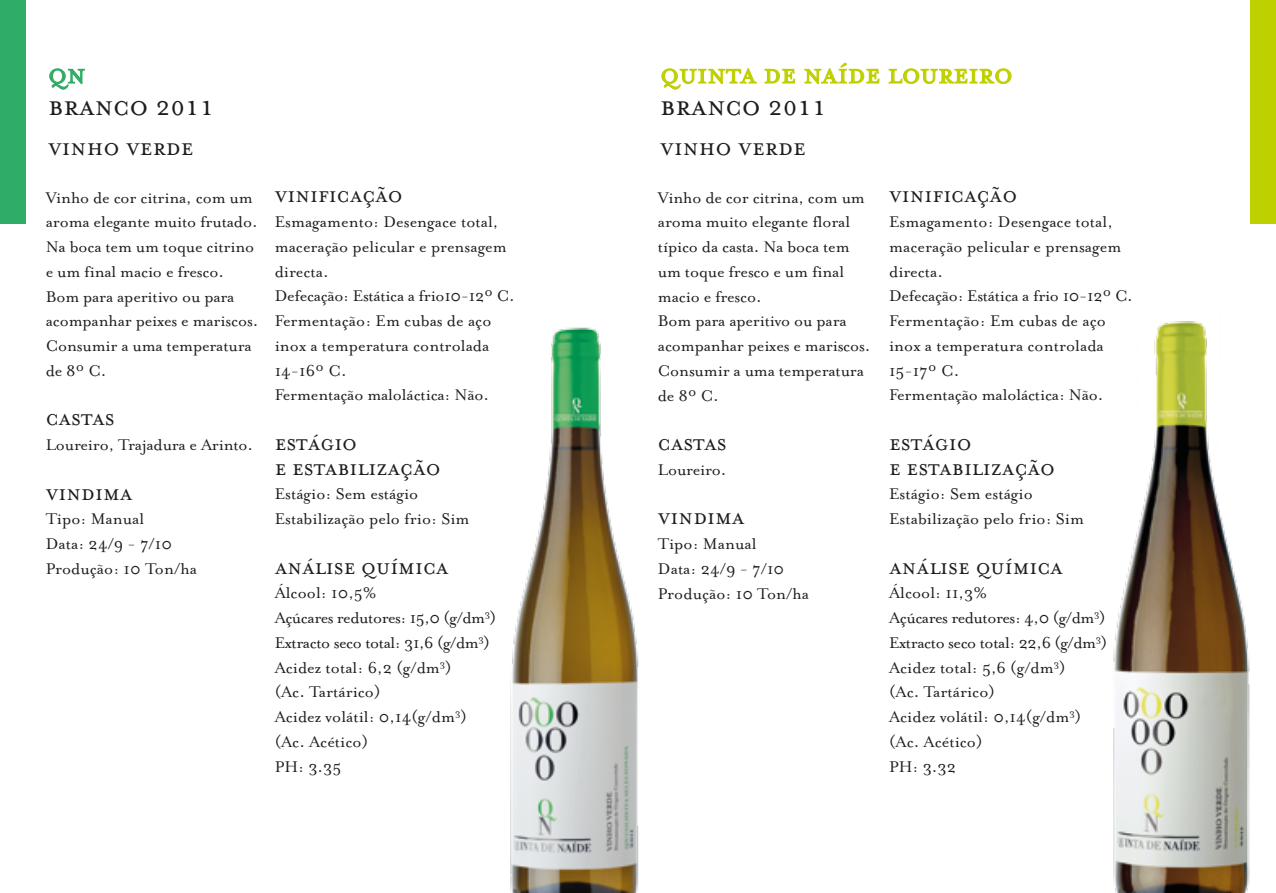
<style>
.page{position:relative;width:1276px;height:893px;background:#fff}
.page>*{position:absolute;margin:0;border:0;box-sizing:border-box;transform-origin:0 0}
.t1{font:31.5px "Mrs Eaves Small Caps";color:#bed000}
.t2{font:31.5px "Mrs Eaves Small Caps";color:#1d1d1b}
.t3{font:31.5px "Mrs Eaves Small Caps";color:#2fac66}
.t4{font:27px "Mrs Eaves Small Caps";color:#1d1d1b}
.t5{font:24.75px/24.8px "Mrs Eaves Small Caps";color:#1d1d1b}
.t6{font:18px/24.8px "Mrs Eaves Roman";letter-spacing:-.01em;color:#1d1d1b}
</style>
<div class="page">
<svg style="left:661px;top:68px;width:96px;height:22px"></svg>
<svg style="left:764px;top:68px;width:32px;height:16px"></svg>
<svg style="left:804px;top:62px;width:76px;height:23px"></svg>
<svg style="left:888px;top:68px;width:124px;height:17px"></svg>
<svg style="left:49px;top:68px;width:36px;height:22px"></svg>
<div style="left:1250px;top:0;width:26px;height:224px;background:#bed000"></div>
<img style="left:510px;top:327px;width:129px;height:566px">
<img style="left:1113px;top:321px;width:137px;height:572px">
<div style="left:0;top:0;width:26px;height:224px;background:#2fac66"></div>
<h1 class="t3" style="left:48px;top:57px;width:39px">qn</h1>
<h1 class="t1" style="left:660px;top:57px;width:354px">quinta de naíde loureiro</h1>
<h1 class="t2" style="left:48px;top:89px;width:168px">branco 2011</h1>
<h2 class="t4" style="left:48px;top:133px;width:147px">vinho verde</h2>
<h1 class="t2" style="left:660px;top:89px;width:168px">branco 2011</h1>
<h2 class="t4" style="left:660px;top:133px;width:147px">vinho verde</h2>
<p class="t6" style="left:46px;top:185px;width:214px">Vinho de cor citrina, com um aroma elegante muito frutado.<br>Na boca tem um toque citrino e um final macio e fresco.<br>Bom para aperitivo ou para acompanhar peixes e mariscos.<br>Consumir a uma temperatura de 8º C.</p>
<h3 class="t5" style="left:46px;top:406px;width:70px">castas</h3>
<p class="t6" style="left:46px;top:433px;width:209px">Loureiro, Trajadura e Arinto.</p>
<h3 class="t5" style="left:46px;top:480px;width:88px">vindima</h3>
<p class="t6" style="left:46px;top:507px;width:153px">Tipo: Manual<br>Data: 24/9 - 7/10<br>Produção: 10 Ton/ha</p>
<h3 class="t5" style="left:275px;top:183px;width:130px">vinificação</h3>
<p class="t6" style="left:275px;top:210px;width:241px">Esmagamento: Desengace total, maceração pelicular e prensagem directa.<br>Defecação: Estática a frio10-12º C.<br>Fermentação: Em cubas de aço inox a temperatura controlada<br>14-16º C.<br>Fermentação maloláctica: Não.</p>
<h3 class="t5" style="left:275px;top:431px;width:167px">estágio<br>e estabilização</h3>
<p class="t6" style="left:275px;top:482px;width:196px">Estágio: Sem estágio<br>Estabilização pelo frio: Sim</p>
<h3 class="t5" style="left:275px;top:554px;width:175px">análise química</h3>
<p class="t6" style="left:275px;top:581px;width:223px">Álcool: 10,5%<br>Açúcares redutores: 15,0 (g/dm<sup>3</sup>)<br>Extracto seco total: 31,6 (g/dm<sup>3</sup>)<br>Acidez total: 6,2 (g/dm<sup>3</sup>)<br>(Ac. Tartárico)<br>Acidez volátil: 0,14(g/dm<sup>3</sup>) (Ac. Acético)<br>PH: 3.35</p>
<p class="t6" style="left:658px;top:185px;width:214px">Vinho de cor citrina, com um aroma muito elegante floral típico da casta. Na boca tem um toque fresco e um final macio e fresco.<br>Bom para aperitivo ou para acompanhar peixes e mariscos.<br>Consumir a uma temperatura de 8º C.</p>
<h3 class="t5" style="left:658px;top:431px;width:70px">castas</h3>
<p class="t6" style="left:658px;top:457px;width:70px">Loureiro.</p>
<h3 class="t5" style="left:658px;top:505px;width:88px">vindima</h3>
<p class="t6" style="left:658px;top:532px;width:153px">Tipo: Manual<br>Data: 24/9 - 7/10<br>Produção: 10 Ton/ha</p>
<h3 class="t5" style="left:889px;top:183px;width:130px">vinificação</h3>
<p class="t6" style="left:889px;top:210px;width:245px">Esmagamento: Desengace total, maceração pelicular e prensagem directa.<br>Defecação: Estática a frio 10-12º C.<br>Fermentação: Em cubas de aço inox a temperatura controlada<br>15-17º C.<br>Fermentação maloláctica: Não.</p>
<h3 class="t5" style="left:889px;top:431px;width:167px">estágio<br>e estabilização</h3>
<p class="t6" style="left:889px;top:482px;width:196px">Estágio: Sem estágio<br>Estabilização pelo frio: Sim</p>
<h3 class="t5" style="left:889px;top:554px;width:175px">análise química</h3>
<p class="t6" style="left:889px;top:581px;width:220px">Álcool: 11,3%<br>Açúcares redutores: 4,0 (g/dm<sup>3</sup>)<br>Extracto seco total: 22,6 (g/dm<sup>3</sup>)<br>Acidez total: 5,6 (g/dm<sup>3</sup>)<br>(Ac. Tartárico)<br>Acidez volátil: 0,14(g/dm<sup>3</sup>) (Ac. Acético)<br>PH: 3.32</p>
</div>
